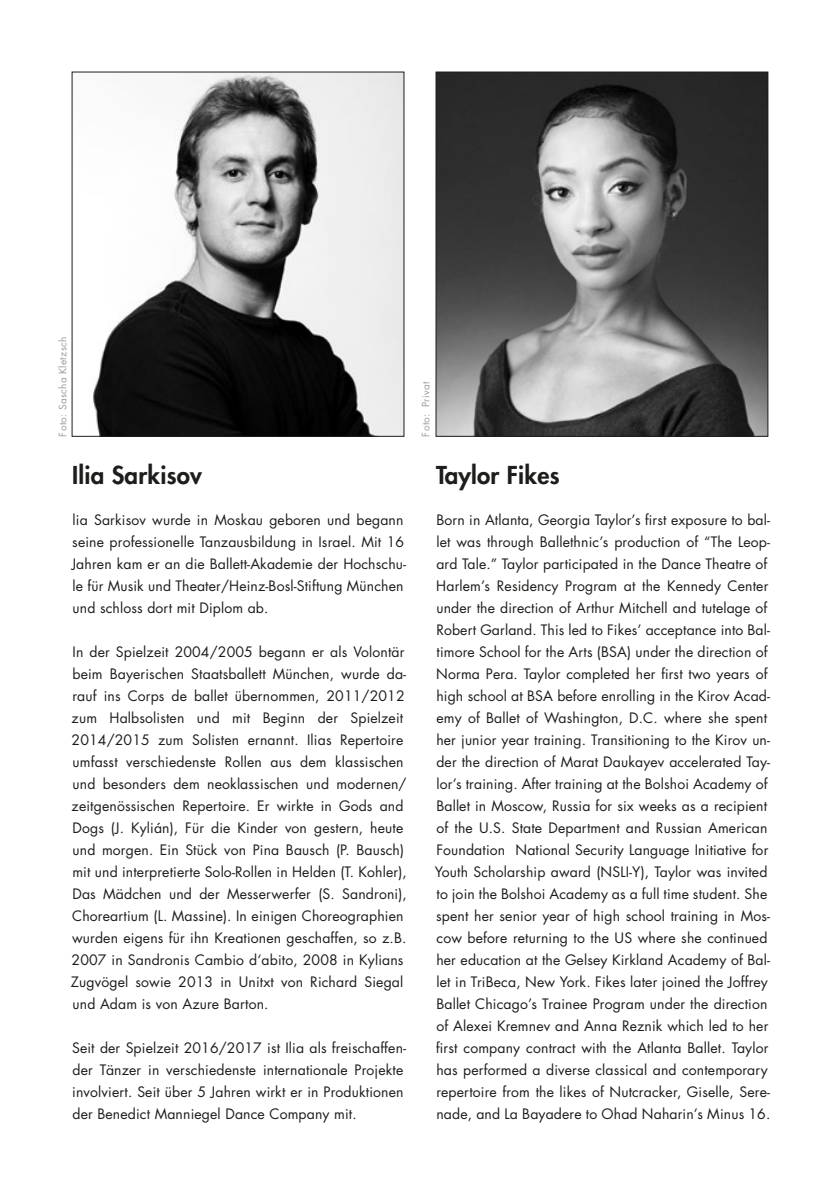
<style>
.page{position:relative;width:840px;height:1191px;background:#fff}
.page>*{position:absolute;margin:0;border:0;box-sizing:border-box;transform-origin:0 0}
.Überschrift{font:800 24px "Futura Std";letter-spacing:.01em;color:#1d1d1b}
.Fließtext{font:14px/22px "Futura Std";letter-spacing:.01em;color:#1d1d1b}
.Foto-Credit{font:10px "Futura Std";letter-spacing:.04em;color:#9d9d9d}
</style>
<div class="page">
<img style="left:437px;top:74px;width:328px;height:360px">
<div style="left:435px;top:72px;width:332px;height:364px;border:1px solid #1d1d1b"></div>
<img style="left:93px;top:74px;width:309px;height:360px">
<div style="left:72px;top:72px;width:332px;height:364px;border:1px solid #1d1d1b"></div>
<p class="Foto-Credit" style="left:56px;top:436px;width:102px;rotate:-90deg">Foto: Sascha Kletzsch</p>
<p class="Foto-Credit" style="left:419px;top:436px;width:57px;rotate:-90deg">Foto: Privat</p>
<p class="Überschrift" style="left:72px;top:460px;width:131px">Ilia Sarkisov</p>
<p class="Überschrift" style="left:436px;top:460px;width:125px">Taylor Fikes</p>
<p class="Fließtext" style="left:72px;top:508px;width:335px">lia Sarkisov wurde in Moskau geboren und begann seine professionelle Tanzausbildung in Israel. Mit 16<br>Jahren kam er an die Ballett-Akademie der Hochschu&shy;le für Musik und Theater/Heinz-Bosl-Stiftung München und schloss dort mit Diplom ab.</p>
<p class="Fließtext" style="left:71px;top:640px;width:337px">In der Spielzeit 2004/2005 begann er als Volontär beim Bayerischen Staatsballett München, wurde da&shy;rauf ins Corps de ballet übernommen, 2011/2012 zum Halbsolisten und mit Beginn der Spielzeit 2014/2015 zum Solisten ernannt. Ilias Repertoire umfasst verschiedenste Rollen aus dem klassischen und besonders dem neoklassischen und modernen/ zeitgenössischen Repertoire. Er wirkte in Gods and Dogs (J. Kylián), Für die Kinder von gestern, heute und morgen. Ein Stück von Pina Bausch (P. Bausch) mit und interpretierte Solo-Rollen in Helden (T. Kohler), Das Mädchen und der Messerwerfer (S. Sandroni), Choreartium (L. Massine). In einigen Choreographien wurden eigens für ihn Kreationen geschaffen, so z.B.<br>2007 in Sandronis Cambio d‘abito, 2008 in Kylians Zugvögel sowie 2013 in Unitxt von Richard Siegal und Adam is von Azure Barton.</p>
<p class="Fließtext" style="left:72px;top:1036px;width:335px">Seit der Spielzeit 2016/2017 ist Ilia als freischaffen&shy;der Tänzer in verschiedenste internationale Projekte involviert. Seit über 5 Jahren wirkt er in Produktionen der Benedict Manniegel Dance Company mit.</p>
<p class="Fließtext" style="left:434px;top:508px;width:337px">Born in Atlanta, Georgia Taylor’s first exposure to bal&shy;let was through Ballethnic’s production of “The Leop&shy;ard Tale.” Taylor participated in the Dance Theatre of Harlem’s Residency Program at the Kennedy Center under the direction of Arthur Mitchell and tutelage of Robert Garland. This led to Fikes’ acceptance into Bal&shy;timore School for the Arts (BSA) under the direction of Norma Pera. Taylor completed her first two years of high school at BSA before enrolling in the Kirov Acad&shy;emy of Ballet of Washington, D.C. where she spent her junior year training. Transitioning to the Kirov un&shy;der the direction of Marat Daukayev accelerated Tay&shy;lor’s training. After training at the Bolshoi Academy of Ballet in Moscow, Russia for six weeks as a recipient of the U.S. State Department and Russian American Foundation National Security Language Initiative for Youth Scholarship award (NSLI-Y), Taylor was invited to join the Bolshoi Academy as a full time student. She spent her senior year of high school training in Mos&shy;cow before returning to the US where she continued her education at the Gelsey Kirkland Academy of Bal&shy;let in TriBeca, New York. Fikes later joined the Joffrey Ballet Chicago’s Trainee Program under the direction of Alexei Kremnev and Anna Reznik which led to her first company contract with the Atlanta Ballet. Taylor has performed a diverse classical and contemporary repertoire from the likes of Nutcracker, Giselle, Sere&shy;nade, and La Bayadere to Ohad Naharin’s Minus 16.</p>
</div>
